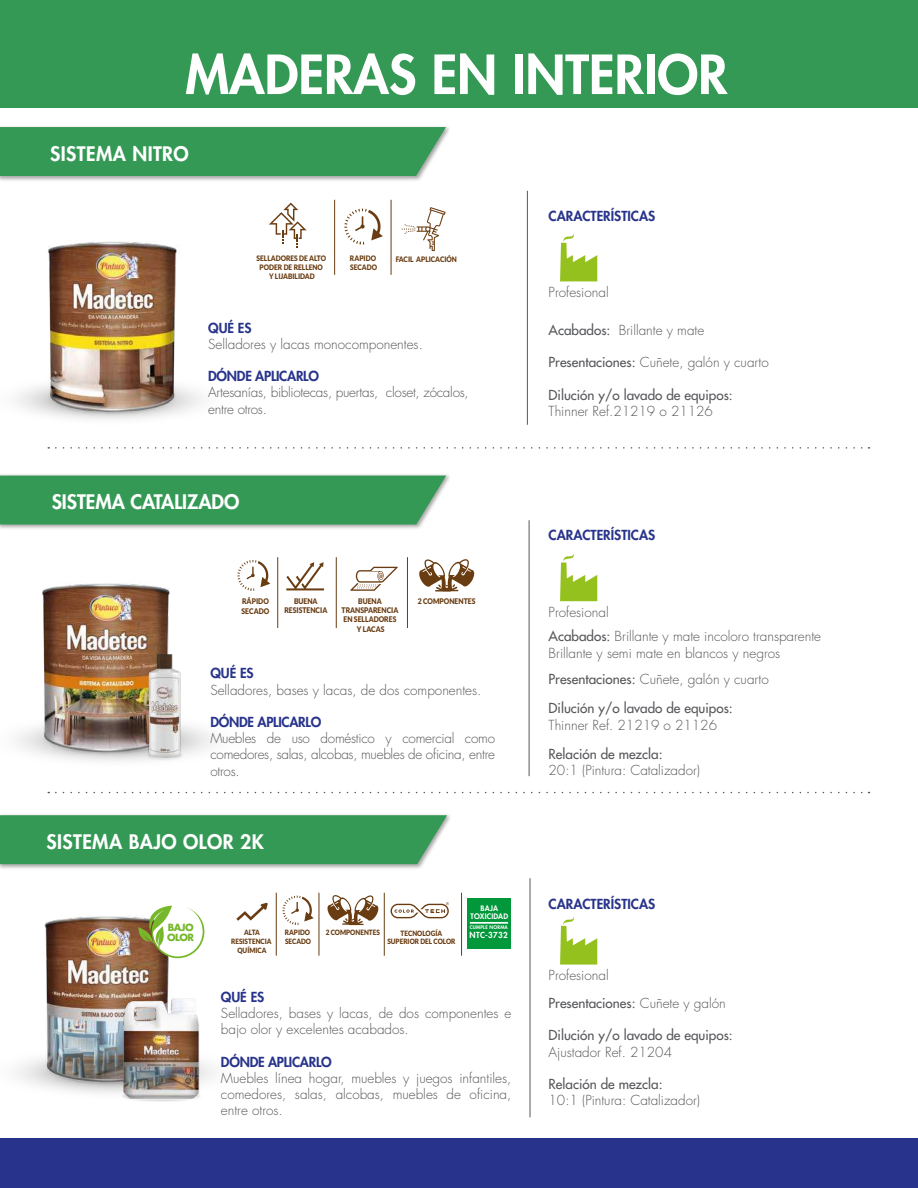
<style>
.page{position:relative;width:918px;height:1188px;background:#fff}
.page>*{position:absolute;margin:0;border:0;box-sizing:border-box;transform-origin:0 0}
.t1{font:800 52.5px "Futura";color:#fff}
.t2{font:800 19.5px "Futura";letter-spacing:.02em;color:#fff}
.t3{font:800 19.5px "Futura";color:#fff}
.t4{font:300 13.5px/16.2px "Futura";color:#56575a}
.t5{font:13.5px/29.4px "Futura";color:#56575a}
.t6{font:800 13.5px "Futura";letter-spacing:-.005em;color:#28348b}
.t7{font:300 13.5px/16.2px "Futura";letter-spacing:-.02em;color:#56575a}
.t8{font:700 9.75px/9.8px "Futura";letter-spacing:-.055em;color:#76b82a}
.t9{font:800 8.1px "Futura";letter-spacing:.04em;color:#fff}
.t10{font:900 7.8px/9.3px "Lato";color:#693c11;text-align:center;scale:.89 1}
.t11{font:900 7.5px/9px "Lato";color:#693c11;scale:.89 1}
.t12{font:900 7.35px/8.7px "Lato";color:#693c11;text-align:center;scale:.89 1}
.t13{font:800 7.35px/7.6px "Futura";letter-spacing:.02em;color:#fff;text-align:center}
.t14{font:800 4.8px "Futura";letter-spacing:.04em;color:#fff}
.s1{font-weight:400}
.s2{font-weight:300}
</style>
<div class="page">
<svg style="left:560px;top:233px;width:37px;height:48px"></svg>
<svg style="left:560px;top:553px;width:37px;height:48px"></svg>
<svg style="left:560px;top:916px;width:37px;height:49px"></svg>
<img style="left:44px;top:916px;width:125px;height:128px">
<img style="left:115px;top:991px;width:85px;height:111px">
<svg style="left:138px;top:906px;width:66px;height:52px"></svg>
<svg style="left:17px;top:386px;width:185px;height:34px"></svg>
<img style="left:42px;top:242px;width:139px;height:177px">
<div style="left:0;top:1139px;width:918px;height:49px;background:#28348b"></div>
<div style="left:0;top:0;width:918px;height:108px;background:#359956"></div>
<svg style="left:56px;top:447px;width:814px;height:2px"></svg>
<svg style="left:56px;top:792px;width:814px;height:1px"></svg>
<img style="left:0;top:126px;width:449px;height:55px">
<div style="left:0;top:127px;width:446px;height:49px;background:#359956"></div>
<hr style="left:527px;top:191px;width:1px;height:234px;background:#56575a">
<img style="left:0;top:474px;width:450px;height:55px">
<div style="left:0;top:476px;width:446px;height:49px;background:#359956"></div>
<hr style="left:529px;top:520px;width:1px;height:256px;background:#56575a">
<img style="left:0;top:814px;width:450px;height:55px">
<div style="left:0;top:815px;width:447px;height:49px;background:#359956"></div>
<hr style="left:530px;top:878px;width:1px;height:239px;background:#56575a">
<svg style="left:17px;top:728px;width:197px;height:33px"></svg>
<svg style="left:344px;top:209px;width:39px;height:36px"></svg>
<svg style="left:269px;top:203px;width:38px;height:45px"></svg>
<svg style="left:402px;top:207px;width:44px;height:44px"></svg>
<hr style="left:391px;top:200px;width:1px;height:75px;background:#693c11">
<hr style="left:334px;top:200px;width:1px;height:75px;background:#693c11">
<img style="left:37px;top:583px;width:133px;height:174px">
<img style="left:17px;top:1044px;width:197px;height:56px">
<img style="left:135px;top:650px;width:60px;height:111px">
<svg style="left:237px;top:560px;width:33px;height:31px"></svg>
<svg style="left:350px;top:567px;width:48px;height:24px"></svg>
<svg style="left:286px;top:562px;width:38px;height:28px"></svg>
<svg style="left:419px;top:559px;width:56px;height:33px"></svg>
<hr style="left:407px;top:557px;width:1px;height:71px;background:#693c11">
<hr style="left:336px;top:557px;width:1px;height:71px;background:#693c11">
<hr style="left:277px;top:557px;width:1px;height:71px;background:#693c11">
<svg style="left:236px;top:903px;width:32px;height:18px"></svg>
<svg style="left:282px;top:896px;width:32px;height:29px"></svg>
<svg style="left:391px;top:902px;width:58px;height:16px"></svg>
<svg style="left:327px;top:895px;width:52px;height:30px"></svg>
<div style="left:467px;top:898px;width:44px;height:50px;background:#00983a"></div>
<hr style="left:470px;top:922px;width:38px;height:2px;background:#fff">
<hr style="left:461px;top:893px;width:1px;height:63px;background:#693c11">
<hr style="left:384px;top:893px;width:1px;height:63px;background:#693c11">
<hr style="left:319px;top:893px;width:1px;height:63px;background:#693c11">
<hr style="left:276px;top:893px;width:1px;height:63px;background:#693c11">
<h1 class="t1" style="left:185px;top:41px;width:544px">MADERAS EN INTERIOR</h1>
<h2 class="t2" style="left:50px;top:142px;width:140px">SISTEMA NITRO</h2>
<p class="t11" style="left:257px;top:254px;width:80px">SELLADORES DE ALTO</p>
<p class="t11" style="left:396px;top:254px;width:70px">FACIL APLICACIÓN</p>
<p class="t11" style="left:260px;top:263px;width:73px;text-align:center">PODER DE RELLENO<br>Y LIJABILIDAD</p>
<p class="t11" style="left:350px;top:254px;width:32px">RAPIDO<br>SECADO</p>
<p class="t6" style="left:208px;top:319px;width:45px">QUÉ ES</p>
<p class="t4" style="left:208px;top:336px;width:216px">Selladores y lacas monocomponentes.</p>
<p class="t6" style="left:208px;top:368px;width:112px">DÓNDE APLICARLO</p>
<p class="t7" style="left:208px;top:385px;width:262px">Artesanías, bibliotecas, puertas, closet, zócalos, entre otros.</p>
<h2 class="t3" style="left:52px;top:490px;width:189px">SISTEMA CATALIZADO</h2>
<p class="t10" style="left:242px;top:597px;width:33px;text-align:left">RÁPIDO<br>SECADO</p>
<p class="t10" style="left:284px;top:596px;width:50px">BUENA<br>RESISTENCIA</p>
<p class="t10" style="left:342px;top:596px;width:65px">BUENA<br>TRANSPARENCIA<br>EN SELLADORES<br>Y LACAS</p>
<p class="t10" style="left:418px;top:596px;width:66px">2 COMPONENTES</p>
<p class="t6" style="left:210px;top:665px;width:45px">QUÉ ES</p>
<p class="t4" style="left:210px;top:682px;width:273px">Selladores, bases y lacas, de dos componentes.</p>
<p class="t6" style="left:210px;top:713px;width:112px">DÓNDE APLICARLO</p>
<p class="t4" style="left:210px;top:731px;width:286px;text-align:justify">Muebles de uso doméstico y comercial como comedores, salas, alcobas, muebles de oficina, entre otros.</p>
<h2 class="t2" style="left:46px;top:829px;width:219px">SISTEMA BAJO OLOR 2K</h2>
<p class="t13" style="left:471px;top:905px;width:39px">BAJA<br>TOXICIDAD</p>
<p class="t8" style="left:167px;top:922px;width:29px">BAJO<br>OLOR</p>
<p class="t14" style="left:470px;top:925px;width:40px">CUMPLE NORMA</p>
<p class="t12" style="left:231px;top:928px;width:47px">ALTA<br>RESISTENCIA<br>QUÍMICA</p>
<p class="t12" style="left:285px;top:928px;width:31px;text-align:left">RAPIDO<br>SECADO</p>
<p class="t12" style="left:387px;top:928px;width:78px">TECNOLOGÍA<br>SUPERIOR DEL COLOR</p>
<p class="t12" style="left:326px;top:928px;width:62px">2 COMPONENTES</p>
<p class="t9" style="left:470px;top:930px;width:40px">NTC-3732</p>
<p class="t6" style="left:221px;top:988px;width:45px">QUÉ ES</p>
<p class="t4" style="left:221px;top:1005px;width:292px">Selladores, bases y lacas, de dos componentes e bajo olor y excelentes acabados.</p>
<p class="t6" style="left:221px;top:1053px;width:112px">DÓNDE APLICARLO</p>
<p class="t4" style="left:221px;top:1070px;width:292px;text-align:justify">Muebles línea hogar, muebles y juegos infantiles, comedores, salas, alcobas, muebles de oficina, entre otros.</p>
<p class="t6" style="left:549px;top:208px;width:108px">CARACTERÍSTICAS</p>
<p class="t4" style="left:549px;top:284px;width:62px">Profesional</p>
<p class="t4" style="left:549px;top:322px;width:157px"><span class="s1">Acabados:</span> Brillante y mate</p>
<p class="t4" style="left:549px;top:355px;width:222px"><span class="s1">Presentaciones:</span> Cuñete, galón y cuarto</p>
<p class="t5" style="left:549px;top:380px;width:186px">Dilución y/o lavado de equipos:</p>
<p class="t4" style="left:549px;top:403px;width:166px">Thinner Ref.21219 o 21126</p>
<p class="t6" style="left:549px;top:526px;width:108px">CARACTERÍSTICAS</p>
<p class="t4" style="left:549px;top:604px;width:62px">Profesional</p>
<p class="t4" style="left:549px;top:629px;width:274px"><span class="s1">Acabados:</span> Brillante y mate incoloro transparente<br>Brillante y semi mate en blancos y negros</p>
<p class="t5" style="left:549px;top:664px;width:222px">Presentaciones: <span class="s2">Cuñete, galón y cuarto<br></span>Dilución y/o lavado de equipos:</p>
<p class="t4" style="left:549px;top:717px;width:170px">Thinner Ref. 21219 o 21126</p>
<p class="t5" style="left:549px;top:739px;width:116px">Relación de mezcla:</p>
<p class="t4" style="left:549px;top:763px;width:153px">20:1 (Pintura: Catalizador)</p>
<p class="t6" style="left:549px;top:895px;width:108px">CARACTERÍSTICAS</p>
<p class="t4" style="left:549px;top:967px;width:62px">Profesional</p>
<p class="t5" style="left:549px;top:988px;width:179px">Presentaciones: <span class="s2">Cuñete y galón</span></p>
<p class="t5" style="left:549px;top:1021px;width:186px">Dilución y/o lavado de equipos:</p>
<p class="t4" style="left:549px;top:1044px;width:125px">Ajustador Ref. 21204</p>
<p class="t5" style="left:549px;top:1069px;width:116px">Relación de mezcla:</p>
<p class="t4" style="left:549px;top:1093px;width:153px">10:1 (Pintura: Catalizador)</p>
</div>
